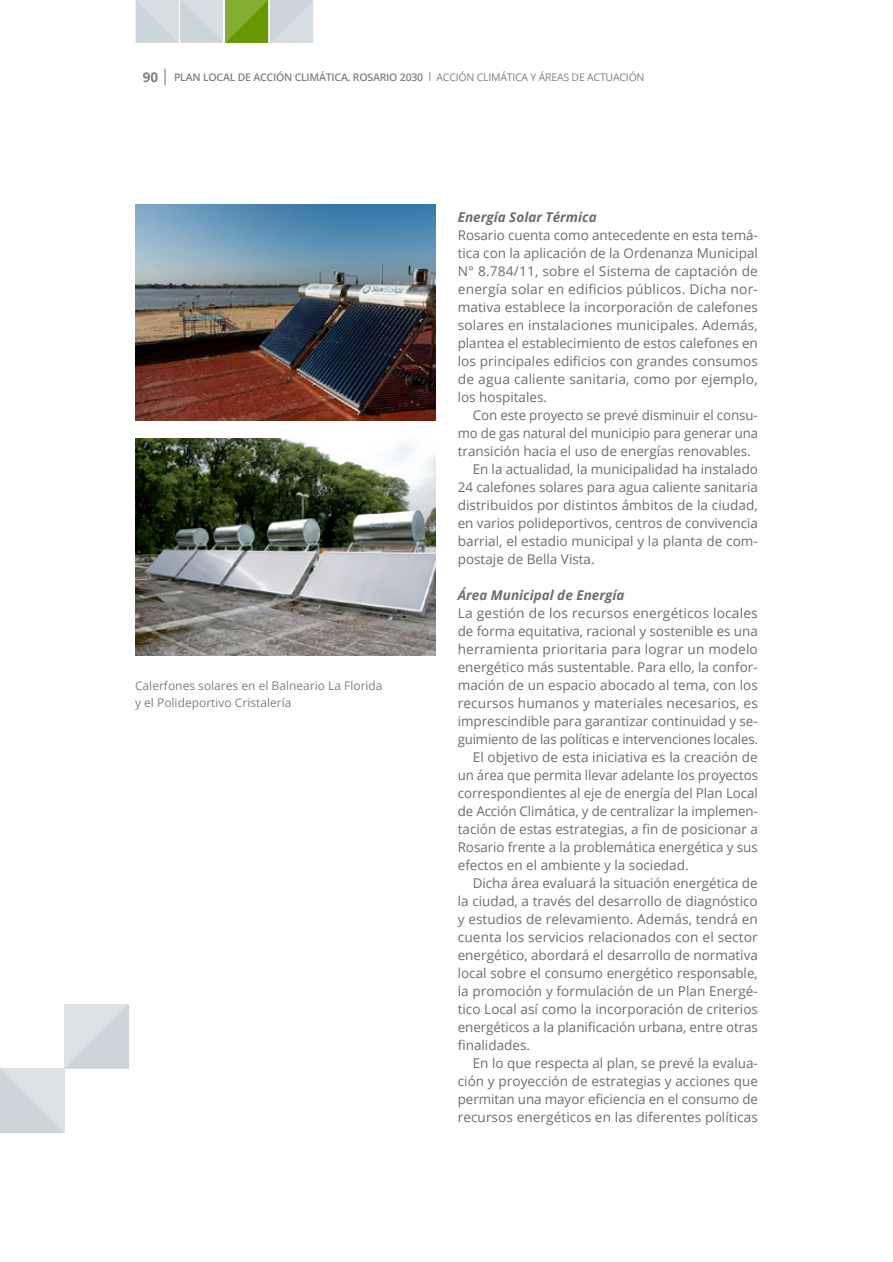
<style>
.page{position:relative;width:893px;height:1262px;background:#fff}
.page>*{position:absolute;margin:0;border:0;box-sizing:border-box;transform-origin:0 0}
.t1{font:13.5px/18px "Open Sans";color:#6c6d70;text-align:justify}
.t2{font:italic 700 13.5px "Open Sans";color:#6c6d70}
.t3{font:12px "Open Sans";color:#7e8083}
.t4{font:600 10.5px "Open Sans";letter-spacing:-.02em;color:#7e8083}
.s1{font-weight:700;font-size:13.5px}
.s2{font-weight:300;font-size:16.5px}
.s3{font-weight:400}
</style>
<div class="page">
<svg style="left:165px;top:69px;width:1px;height:16px"></svg>
<svg style="left:136px;top:0;width:177px;height:43px;background:#bbcdae"></svg>
<img style="left:135px;top:204px;width:300px;height:216px">
<img style="left:135px;top:438px;width:300px;height:217px">
<svg style="left:0;top:1004px;width:129px;height:128px"></svg>
<p class="t4" style="left:143px;top:70px;width:503px"><span class="s1">90</span> PLAN LOCAL DE ACCIÓN CLIMÁTICA. ROSARIO 2030 <span class="s2">ı</span> <span class="s3">ACCIÓN CLIMÁTICA Y ÁREAS DE ACTUACIÓN</span></p>
<p class="t3" style="left:135px;top:677px;width:249px">Calerfones solares en el Balneario La Florida</p>
<p class="t3" style="left:135px;top:694px;width:158px">y el Polideportivo Cristalería</p>
<p class="t2" style="left:458px;top:208px;width:140px">Energía Solar Térmica</p>
<p class="t1" style="left:458px;top:226px;width:302px">Rosario cuenta como antecedente en esta temá&shy;tica con la aplicación de la Ordenanza Municipal N° 8.784/11, sobre el Sistema de captación de energía solar en edificios públicos. Dicha nor&shy;mativa establece la incorporación de calefones solares en instalaciones municipales. Además, plantea el establecimiento de estos calefones en los principales edificios con grandes consumos de agua caliente sanitaria, como por ejemplo, los hospitales.</p>
<p class="t1" style="left:458px;top:406px;width:302px;text-indent:15px">Con este proyecto se prevé disminuir el consu&shy;mo de gas natural del municipio para generar una transición hacia el uso de energías renovables.</p>
<p class="t1" style="left:458px;top:460px;width:302px;text-indent:15px">En la actualidad, la municipalidad ha instalado 24 calefones solares para agua caliente sanitaria distribuidos por distintos ámbitos de la ciudad, en varios polideportivos, centros de convivencia barrial, el estadio municipal y la planta de com&shy;postaje de Bella Vista.</p>
<p class="t2" style="left:458px;top:586px;width:168px">Área Municipal de Energía</p>
<p class="t1" style="left:458px;top:604px;width:302px">La gestión de los recursos energéticos locales de forma equitativa, racional y sostenible es una herramienta prioritaria para lograr un modelo energético más sustentable. Para ello, la confor&shy;mación de un espacio abocado al tema, con los recursos humanos y materiales necesarios, es imprescindible para garantizar continuidad y se&shy;guimiento de las políticas e intervenciones locales.</p>
<p class="t1" style="left:458px;top:748px;width:302px;text-indent:15px">El objetivo de esta iniciativa es la creación de un área que permita llevar adelante los proyectos correspondientes al eje de energía del Plan Local de Acción Climática, y de centralizar la implemen&shy;tación de estas estrategias, a fin de posicionar a Rosario frente a la problemática energética y sus efectos en el ambiente y la sociedad.</p>
<p class="t1" style="left:458px;top:874px;width:302px;text-indent:15px">Dicha área evaluará la situación energética de la ciudad, a través del desarrollo de diagnóstico y estudios de relevamiento. Además, tendrá en cuenta los servicios relacionados con el sector energético, abordará el desarrollo de normativa local sobre el consumo energético responsable, la promoción y formulación de un Plan Energé&shy;tico Local así como la incorporación de criterios energéticos a la planificación urbana, entre otras finalidades.</p>
<p class="t1" style="left:458px;top:1054px;width:302px;text-indent:15px">En lo que respecta al plan, se prevé la evalua&shy;ción y proyección de estrategias y acciones que permitan una mayor eficiencia en el consumo de recursos energéticos en las diferentes políticas</p>
</div>
